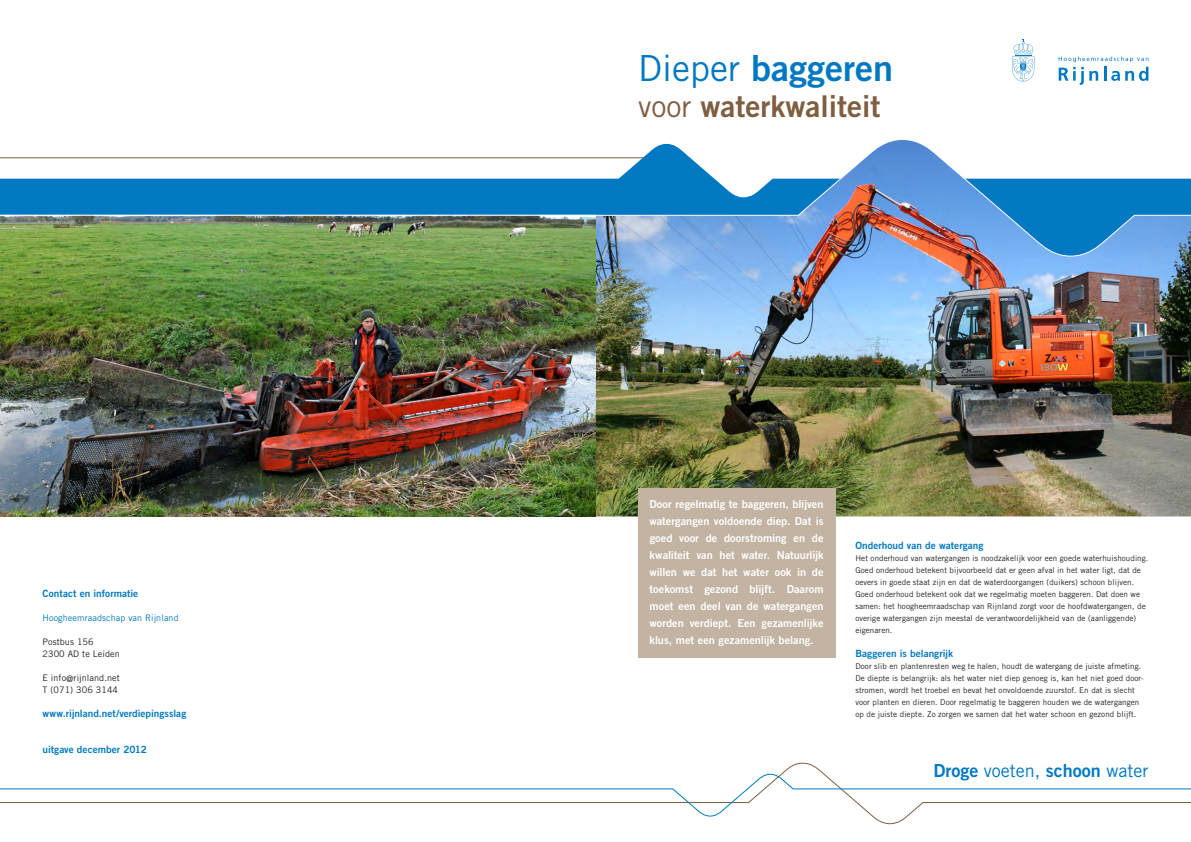
<style>
.page{position:relative;width:1191px;height:842px;background:#fff}
.page>*{position:absolute;margin:0;border:0;box-sizing:border-box;transform-origin:0 0}
.t1{font:36px "Trade Gothic Bold Two";color:#0079c2}
._0107_Alg-subkop_oms{font:30px "Trade Gothic Bold Two";color:#7f5f41}
.t2{font:18px "Trade Gothic";color:#0079c2}
._0101_Alg-Body{font:11px/17px "Trade Gothic Bold Two";letter-spacing:-.005em;color:#fff;text-align:justify}
._0108_Alg-Tussenkop{font:10px "Trade Gothic Bold Two";letter-spacing:.005em;color:#0079c2}
._0120_Alg-Colofon_bo{font:9px "Trade Gothic";letter-spacing:.01em;color:#231f20}
._0120_Alg-Colofon_bo-2{font:9px "Trade Gothic";letter-spacing:.01em;color:#0079c2}
._0120_Alg-Colofon_bo-3{font:8px/12px "Trade Gothic";letter-spacing:.01em;color:#231f20}
.s1{font-family:"Trade Gothic"}
.s2{font-family:"Trade Gothic Bold Two"}
</style>
<div class="page">
<svg style="left:0;top:774px;width:1191px;height:42px"></svg>
<svg style="left:1058px;top:56px;width:90px;height:29px"></svg>
<svg style="left:1012px;top:39px;width:22px;height:43px"></svg>
<img style="left:0;top:140px;width:1191px;height:379px">
<div style="left:638px;top:489px;width:197px;height:169px;background:#c2b3a2"></div>
<img style="left:0;top:216px;width:595px;height:301px">
<hr style="left:0;top:215px;width:595px;height:1px;background:#fff">
<p class="_0108_Alg-Tussenkop" style="left:43px;top:587px;width:97px">Contact en informatie</p>
<p class="_0120_Alg-Colofon_bo-2" style="left:43px;top:612px;width:138px">Hoogheemraadschap van Rijnland</p>
<p class="_0120_Alg-Colofon_bo" style="left:43px;top:636px;width:53px">Postbus 156</p>
<p class="_0120_Alg-Colofon_bo" style="left:43px;top:648px;width:79px">2300 AD te Leiden</p>
<p class="_0120_Alg-Colofon_bo" style="left:43px;top:672px;width:79px">E info@rijnland.net</p>
<p class="_0120_Alg-Colofon_bo" style="left:43px;top:684px;width:77px">T (071) 306 3144</p>
<p class="_0108_Alg-Tussenkop" style="left:43px;top:707px;width:145px">www.rijnland.net/verdiepingsslag</p>
<p class="_0108_Alg-Tussenkop" style="left:43px;top:743px;width:106px">uitgave december 2012</p>
<p class="t1" style="left:638px;top:46px;width:257px"><span class="s1">Dieper</span> baggeren</p>
<p class="_0107_Alg-subkop_oms" style="left:638px;top:87px;width:244px"><span class="s1">voor</span> waterkwaliteit</p>
<p class="_0101_Alg-Body" style="left:649px;top:496px;width:176px">Door regelmatig te baggeren, blijven watergangen voldoende diep. Dat is goed voor de doorstroming en de kwaliteit van het water. Natuurlijk willen we dat het water ook in de toekomst gezond blijft. Daarom moet een deel van de watergangen worden verdiept. Een gezamenlijke klus, met een gezamenlijk belang.</p>
<p class="_0108_Alg-Tussenkop" style="left:855px;top:539px;width:130px">Onderhoud van de watergang</p>
<p class="_0120_Alg-Colofon_bo-3" style="left:855px;top:552px;width:294px">Het onderhoud van watergangen is noodzakelijk voor een goede waterhuishouding.<br>Goed onderhoud betekent bijvoorbeeld dat er geen afval in het water ligt, dat de oevers in goede staat zijn en dat de waterdoorgangen (duikers) schoon blijven.<br>Goed onderhoud betekent ook dat we regelmatig moeten baggeren. Dat doen we samen: het hoogheemraadschap van Rijnland zorgt voor de hoofdwatergangen, de overige watergangen zijn meestal de verantwoordelijkheid van de (aanliggende) eigenaren.</p>
<p class="_0108_Alg-Tussenkop" style="left:855px;top:647px;width:99px">Baggeren is belangrijk</p>
<p class="_0120_Alg-Colofon_bo-3" style="left:855px;top:660px;width:290px">Door slib en plantenresten weg te halen, houdt de watergang de juiste afmeting.<br>De diepte is belangrijk: als het water niet diep genoeg is, kan het niet goed door&shy;stromen, wordt het troebel en bevat het onvoldoende zuurstof. En dat is slecht voor planten en dieren. Door regelmatig te baggeren houden we de watergangen op de juiste diepte. Zo zorgen we samen dat het water schoon en gezond blijft.</p>
<p class="t2" style="left:933px;top:759px;width:216px"><span class="s2">Droge</span> voeten, <span class="s2">schoon</span> water</p>
</div>
